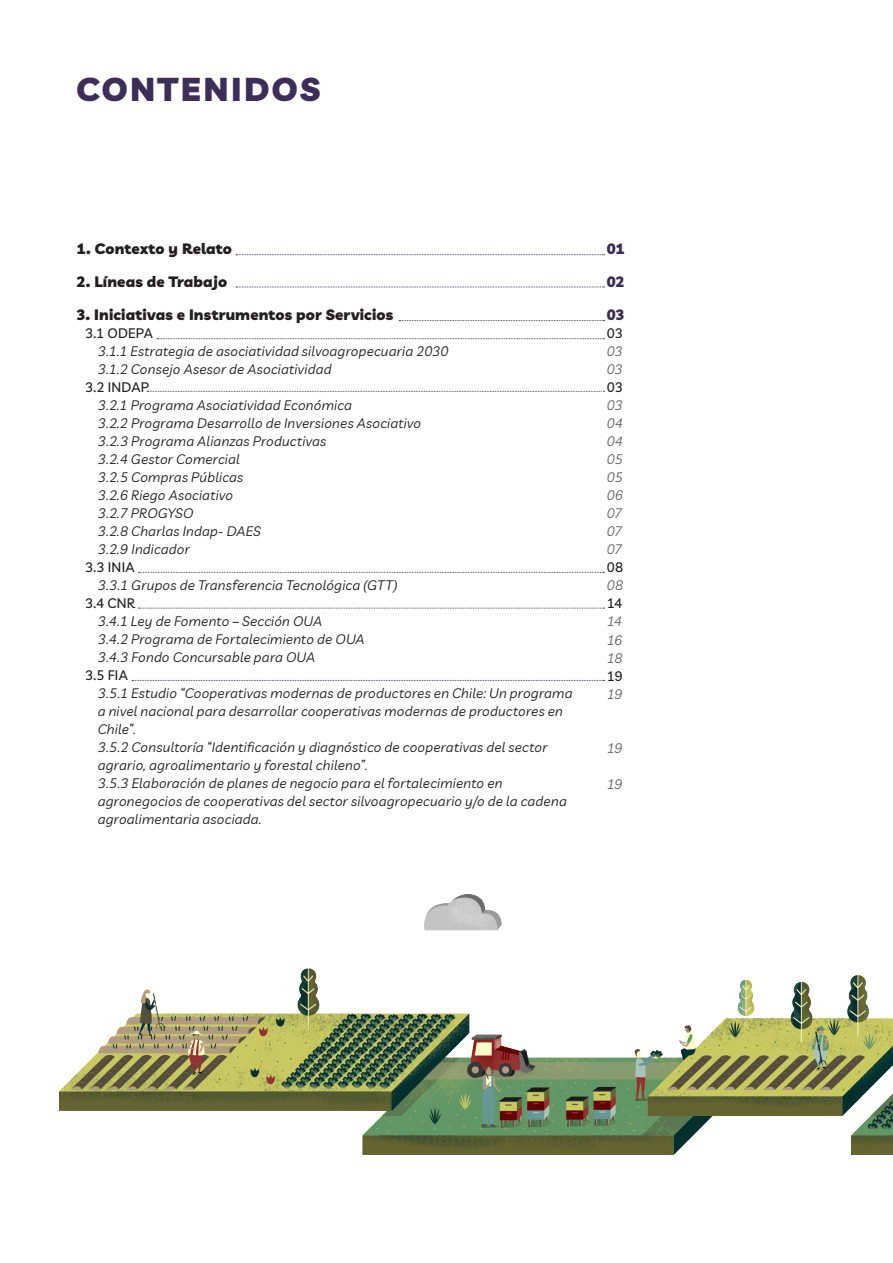
<style>
.page{position:relative;width:893px;height:1263px;background:#fff}
.page>*{position:absolute;margin:0;border:0;box-sizing:border-box;transform-origin:0 0}
.t1{font:900 33px "Livvic";letter-spacing:.075em;color:#3d2e59}
.t2{font:900 15px "Livvic";letter-spacing:.01em;color:#231f20}
.t3{font:900 15px "Livvic";color:#3d2e59}
.t4{font:italic 13.5px/18px "Livvic";letter-spacing:.015em;color:#231f20}
.t5{font:500 13.5px "Livvic";letter-spacing:.02em;color:#231f20}
.t6{font:italic 13.5px "Livvic";letter-spacing:-.015em;color:#636366}
</style>
<div class="page">
<img style="left:60px;top:894px;width:833px;height:260px">
<svg style="left:236px;top:254px;width:368px;height:1px"></svg>
<svg style="left:236px;top:287px;width:368px;height:1px"></svg>
<svg style="left:399px;top:320px;width:205px;height:1px"></svg>
<svg style="left:157px;top:338px;width:447px;height:1px"></svg>
<svg style="left:147px;top:391px;width:457px;height:1px"></svg>
<svg style="left:139px;top:572px;width:465px;height:1px"></svg>
<svg style="left:139px;top:608px;width:465px;height:1px"></svg>
<svg style="left:132px;top:680px;width:472px;height:1px"></svg>
<p class="t1" style="left:77px;top:63px;width:245px">CONTENIDOS</p>
<p class="t2" style="left:77px;top:237px;width:157px">1. Contexto y Relato</p>
<p class="t2" style="left:77px;top:270px;width:152px">2. Líneas de Trabajo</p>
<p class="t2" style="left:77px;top:303px;width:318px">3. Iniciativas e Instrumentos por Servicios</p>
<p class="t5" style="left:85px;top:323px;width:69px">3.1 ODEPA</p>
<p class="t4" style="left:98px;top:342px;width:352px">3.1.1 Estrategia de asociatividad silvoagropecuaria 2030</p>
<p class="t4" style="left:98px;top:360px;width:235px">3.1.2 Consejo Asesor de Asociatividad</p>
<p class="t5" style="left:85px;top:377px;width:66px">3.2 INDAP</p>
<p class="t4" style="left:98px;top:396px;width:256px">3.2.1 Programa Asociatividad Económica</p>
<p class="t4" style="left:98px;top:414px;width:325px">3.2.2 Programa Desarrollo de Inversiones Asociativo</p>
<p class="t4" style="left:98px;top:432px;width:230px">3.2.3 Programa Alianzas Productivas</p>
<p class="t4" style="left:98px;top:450px;width:143px">3.2.4 Gestor Comercial</p>
<p class="t4" style="left:98px;top:468px;width:147px">3.2.5 Compras Públicas</p>
<p class="t4" style="left:98px;top:486px;width:137px">3.2.6 Riego Asociativo</p>
<p class="t4" style="left:98px;top:504px;width:97px">3.2.7 PROGYSO</p>
<p class="t4" style="left:98px;top:522px;width:164px">3.2.8 Charlas Indap- DAES</p>
<p class="t4" style="left:98px;top:540px;width:94px">3.2.9 Indicador</p>
<p class="t5" style="left:85px;top:557px;width:51px">3.3 INIA</p>
<p class="t4" style="left:98px;top:576px;width:301px">3.3.1 Grupos de Transferencia Tecnológica (GTT)</p>
<p class="t5" style="left:85px;top:593px;width:51px">3.4 CNR</p>
<p class="t4" style="left:98px;top:612px;width:226px">3.4.1 Ley de Fomento – Sección OUA</p>
<p class="t4" style="left:98px;top:630px;width:268px">3.4.2 Programa de Fortalecimiento de OUA</p>
<p class="t4" style="left:98px;top:648px;width:219px">3.4.3 Fondo Concursable para OUA</p>
<p class="t5" style="left:85px;top:665px;width:44px">3.5 FIA</p>
<p class="t4" style="left:98px;top:684px;width:476px">3.5.1 Estudio “Cooperativas modernas de productores en Chile: Un programa a nivel nacional para desarrollar cooperativas modernas de productores en<br>Chile”.</p>
<p class="t4" style="left:98px;top:738px;width:451px">3.5.2 Consultoría “Identificación y diagnóstico de cooperativas del sector agrario, agroalimentario y forestal chileno”.</p>
<p class="t4" style="left:98px;top:774px;width:470px">3.5.3 Elaboración de planes de negocio para el fortalecimiento en agronegocios de cooperativas del sector silvoagropecuario y/o de la cadena agroalimentaria asociada.</p>
<p class="t3" style="left:607px;top:237px;width:19px">01</p>
<p class="t3" style="left:607px;top:270px;width:19px">02</p>
<p class="t3" style="left:607px;top:303px;width:19px">03</p>
<p class="t5" style="left:607px;top:324px;width:18px">03</p>
<p class="t6" style="left:607px;top:342px;width:18px">03</p>
<p class="t6" style="left:607px;top:360px;width:18px">03</p>
<p class="t5" style="left:607px;top:378px;width:18px">03</p>
<p class="t6" style="left:607px;top:396px;width:18px">03</p>
<p class="t6" style="left:607px;top:414px;width:18px">04</p>
<p class="t6" style="left:607px;top:432px;width:18px">04</p>
<p class="t6" style="left:607px;top:450px;width:18px">05</p>
<p class="t6" style="left:607px;top:468px;width:18px">05</p>
<p class="t6" style="left:607px;top:486px;width:18px">06</p>
<p class="t6" style="left:607px;top:504px;width:17px">07</p>
<p class="t6" style="left:607px;top:522px;width:17px">07</p>
<p class="t6" style="left:607px;top:540px;width:17px">07</p>
<p class="t5" style="left:607px;top:558px;width:18px">08</p>
<p class="t6" style="left:607px;top:576px;width:18px">08</p>
<p class="t5" style="left:607px;top:594px;width:17px">14</p>
<p class="t6" style="left:607px;top:612px;width:17px">14</p>
<p class="t6" style="left:607px;top:630px;width:17px">16</p>
<p class="t6" style="left:607px;top:648px;width:17px">18</p>
<p class="t5" style="left:607px;top:666px;width:18px">19</p>
<p class="t6" style="left:607px;top:684px;width:17px">19</p>
<p class="t6" style="left:607px;top:738px;width:17px">19</p>
<p class="t6" style="left:607px;top:774px;width:17px">19</p>
</div>
